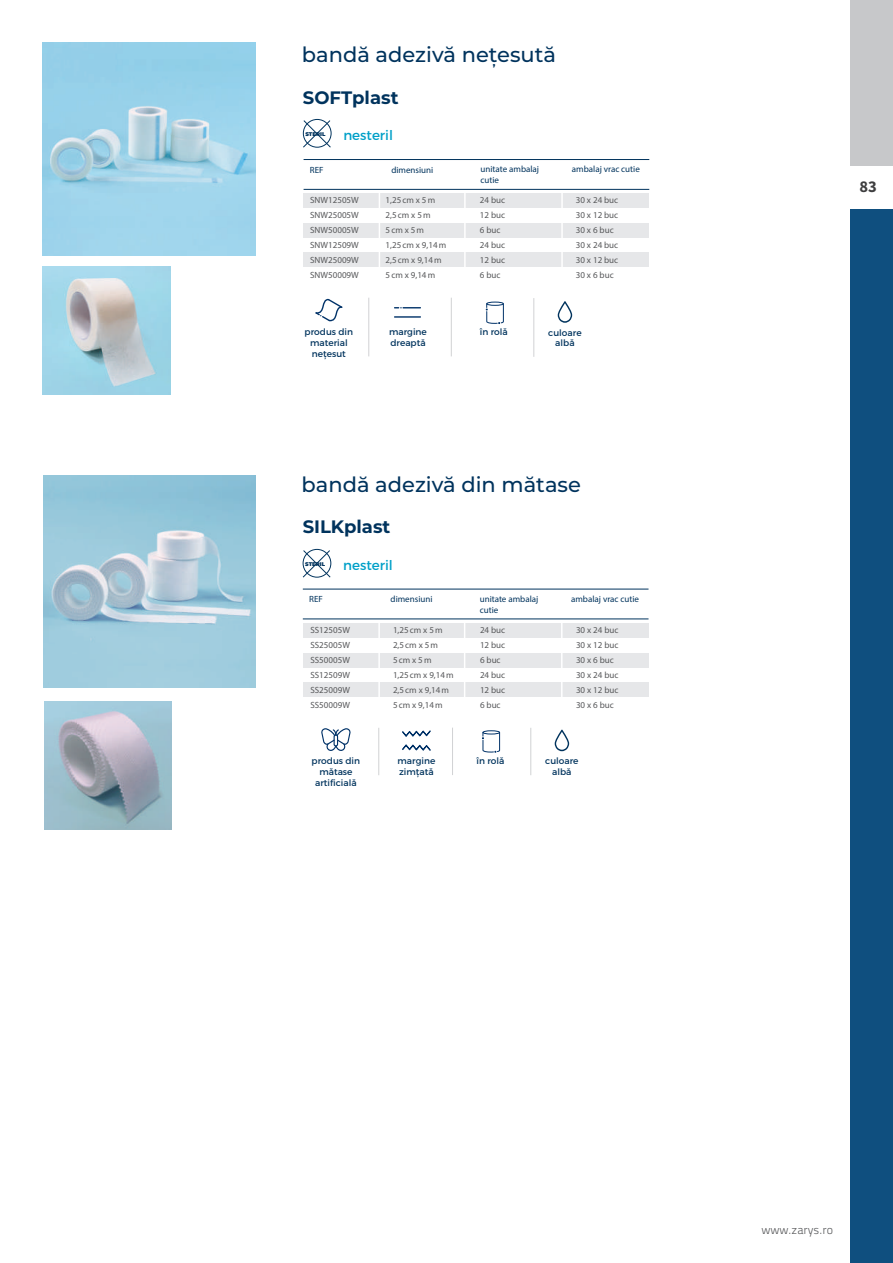
<style>
.page{position:relative;width:893px;height:1263px;background:#fff}
.page>*{position:absolute;margin:0;border:0;box-sizing:border-box;transform-origin:0 0}
.t1{font:500 21px "Montserrat";color:#00335d}
.t2{font:700 18px "Montserrat";color:#00335d}
.t3{font:700 16.5px "Source Sans Pro";color:#3e3e3f}
.t4{font:13.5px "Montserrat";color:#00a0c8}
.t5{font:300 12px "Titillium Text 22 L";color:#57585a}
.t6{font:9px "Myriad Pro";color:#57585a}
.t7{font:9px/10.8px "Montserrat";color:#00335d;text-align:center}
.t8{font:9px/10.8px "Myriad Pro";color:#00335d}
.t9{font:900 5.4px "Montserrat";color:#00335d}
</style>
<div class="page">
<div style="left:850px;top:0;width:43px;height:166px;background:#c7c8ca"></div>
<div style="left:850px;top:209px;width:43px;height:1054px;background:#0f4f7f"></div>
<div style="left:303px;top:253px;width:346px;height:14px;background:#e6e7e9"></div>
<img style="left:43px;top:43px;width:212px;height:212px">
<img style="left:43px;top:267px;width:127px;height:127px">
<div style="left:303px;top:223px;width:346px;height:15px;background:#e6e7e9"></div>
<div style="left:303px;top:193px;width:346px;height:15px;background:#e6e7e9"></div>
<hr style="left:379px;top:188px;width:1px;height:98px;background:#fff">
<hr style="left:464px;top:188px;width:2px;height:96px;background:#fff">
<hr style="left:561px;top:188px;width:2px;height:100px;background:#fff">
<div style="left:303px;top:119px;width:28px;height:29px;border:1px solid #00335d;border-radius:50%"></div>
<svg style="left:302px;top:120px;width:29px;height:28px"></svg>
<svg style="left:315px;top:298px;width:28px;height:24px"></svg>
<hr style="left:395px;top:316px;width:25px;height:2px;background:#003268">
<svg style="left:395px;top:307px;width:25px;height:1px"></svg>
<hr style="left:451px;top:298px;width:1px;height:58px;background:#d1d2d4">
<hr style="left:368px;top:298px;width:1px;height:58px;background:#d1d2d4">
<div style="left:303px;top:683px;width:345px;height:14px;background:#e6e7e9"></div>
<div style="left:303px;top:653px;width:345px;height:15px;background:#e6e7e9"></div>
<div style="left:303px;top:623px;width:345px;height:15px;background:#e6e7e9"></div>
<hr style="left:378px;top:618px;width:2px;height:98px;background:#fff">
<hr style="left:464px;top:618px;width:1px;height:96px;background:#fff">
<hr style="left:561px;top:618px;width:1px;height:100px;background:#fff">
<svg style="left:302px;top:549px;width:29px;height:29px"></svg>
<svg style="left:321px;top:728px;width:29px;height:23px"></svg>
<svg style="left:555px;top:729px;width:14px;height:22px"></svg>
<hr style="left:378px;top:728px;width:1px;height:47px;background:#d1d2d4">
<hr style="left:530px;top:728px;width:1px;height:47px;background:#d1d2d4">
<img style="left:43px;top:476px;width:213px;height:212px">
<img style="left:44px;top:702px;width:128px;height:127px">
<svg style="left:558px;top:301px;width:14px;height:22px"></svg>
<hr style="left:533px;top:298px;width:1px;height:59px;background:#d1d2d4">
<div style="left:486px;top:302px;width:18px;height:4px;border:1px solid #003268;border-radius:50%"></div>
<svg style="left:486px;top:303px;width:18px;height:21px"></svg>
<hr style="left:452px;top:728px;width:1px;height:47px;background:#d1d2d4">
<div style="left:482px;top:730px;width:18px;height:4px;border:1px solid #003268;border-radius:50%"></div>
<svg style="left:482px;top:732px;width:18px;height:21px"></svg>
<svg style="left:402px;top:730px;width:29px;height:21px"></svg>
<hr style="left:304px;top:189px;width:345px;height:1px;background:#00335d">
<hr style="left:304px;top:159px;width:345px;height:1px;background:#00335d">
<hr style="left:303px;top:618px;width:345px;height:1px;background:#00335d">
<hr style="left:303px;top:589px;width:345px;height:1px;background:#00335d">
<h1 class="t1" style="left:302px;top:40px;width:256px">bandă adezivă nețesută</h1>
<h2 class="t2" style="left:303px;top:84px;width:97px">SOFTplast</h2>
<h3 class="t4" style="left:343px;top:127px;width:51px">nesteril</h3>
<p class="t9" style="left:305px;top:130px;width:21px">STERIL</p>
<p class="t8" style="left:310px;top:164px;width:15px">REF</p>
<p class="t8" style="left:391px;top:164px;width:43px">dimensiuni</p>
<p class="t8" style="left:480px;top:164px;width:60px">unitate ambalaj cutie</p>
<p class="t8" style="left:572px;top:164px;width:69px">ambalaj vrac cutie</p>
<p class="t6" style="left:310px;top:194px;width:50px">SNW12505W</p>
<p class="t6" style="left:386px;top:194px;width:51px">1,25cm x 5m</p>
<p class="t6" style="left:480px;top:194px;width:27px">24 buc</p>
<p class="t6" style="left:576px;top:194px;width:44px">30 x 24 buc</p>
<p class="t6" style="left:310px;top:209px;width:50px">SNW25005W</p>
<p class="t6" style="left:386px;top:209px;width:46px">2,5cm x 5m</p>
<p class="t6" style="left:480px;top:209px;width:27px">12 buc</p>
<p class="t6" style="left:576px;top:209px;width:44px">30 x 12 buc</p>
<p class="t6" style="left:310px;top:224px;width:50px">SNW50005W</p>
<p class="t6" style="left:386px;top:224px;width:40px">5cm x 5m</p>
<p class="t6" style="left:480px;top:224px;width:22px">6 buc</p>
<p class="t6" style="left:576px;top:224px;width:39px">30 x 6 buc</p>
<p class="t6" style="left:310px;top:239px;width:50px">SNW12509W</p>
<p class="t6" style="left:386px;top:239px;width:62px">1,25cm x 9,14m</p>
<p class="t6" style="left:480px;top:239px;width:27px">24 buc</p>
<p class="t6" style="left:576px;top:239px;width:44px">30 x 24 buc</p>
<p class="t6" style="left:310px;top:254px;width:50px">SNW25009W</p>
<p class="t6" style="left:386px;top:254px;width:58px">2,5cm x 9,14m</p>
<p class="t6" style="left:480px;top:254px;width:27px">12 buc</p>
<p class="t6" style="left:576px;top:254px;width:44px">30 x 12 buc</p>
<p class="t6" style="left:310px;top:269px;width:50px">SNW50009W</p>
<p class="t6" style="left:386px;top:269px;width:51px">5cm x 9,14m</p>
<p class="t6" style="left:480px;top:269px;width:22px">6 buc</p>
<p class="t6" style="left:576px;top:269px;width:39px">30 x 6 buc</p>
<p class="t7" style="left:305px;top:327px;width:50px">produs din material nețesut</p>
<p class="t7" style="left:389px;top:327px;width:39px;text-align:left">margine dreaptă</p>
<p class="t7" style="left:480px;top:327px;width:29px">în rolă</p>
<p class="t7" style="left:548px;top:327px;width:35px">culoare albă</p>
<h1 class="t1" style="left:302px;top:470px;width:281px">bandă adezivă din mătase</h1>
<h2 class="t2" style="left:303px;top:514px;width:89px">SILKplast</h2>
<h3 class="t4" style="left:343px;top:557px;width:51px">nesteril</h3>
<p class="t9" style="left:305px;top:560px;width:21px">STERIL</p>
<p class="t8" style="left:309px;top:594px;width:15px">REF</p>
<p class="t8" style="left:391px;top:594px;width:43px">dimensiuni</p>
<p class="t8" style="left:480px;top:593px;width:60px">unitate ambalaj cutie</p>
<p class="t8" style="left:571px;top:593px;width:69px">ambalaj vrac cutie</p>
<p class="t6" style="left:310px;top:625px;width:41px">SS12505W</p>
<p class="t6" style="left:393px;top:625px;width:51px">1,25cm x 5m</p>
<p class="t6" style="left:480px;top:625px;width:27px">24 buc</p>
<p class="t6" style="left:576px;top:625px;width:44px">30 x 24 buc</p>
<p class="t6" style="left:310px;top:640px;width:41px">SS25005W</p>
<p class="t6" style="left:393px;top:640px;width:46px">2,5cm x 5m</p>
<p class="t6" style="left:480px;top:640px;width:27px">12 buc</p>
<p class="t6" style="left:576px;top:640px;width:44px">30 x 12 buc</p>
<p class="t6" style="left:310px;top:655px;width:41px">SS50005W</p>
<p class="t6" style="left:393px;top:655px;width:40px">5cm x 5m</p>
<p class="t6" style="left:480px;top:655px;width:22px">6 buc</p>
<p class="t6" style="left:576px;top:655px;width:39px">30 x 6 buc</p>
<p class="t6" style="left:310px;top:670px;width:41px">SS12509W</p>
<p class="t6" style="left:393px;top:670px;width:62px">1,25cm x 9,14m</p>
<p class="t6" style="left:480px;top:670px;width:27px">24 buc</p>
<p class="t6" style="left:576px;top:670px;width:44px">30 x 24 buc</p>
<p class="t6" style="left:310px;top:685px;width:41px">SS25009W</p>
<p class="t6" style="left:393px;top:685px;width:58px">2,5cm x 9,14m</p>
<p class="t6" style="left:480px;top:685px;width:27px">12 buc</p>
<p class="t6" style="left:576px;top:685px;width:44px">30 x 12 buc</p>
<p class="t6" style="left:310px;top:700px;width:41px">SS50009W</p>
<p class="t6" style="left:393px;top:700px;width:51px">5cm x 9,14m</p>
<p class="t6" style="left:480px;top:700px;width:22px">6 buc</p>
<p class="t6" style="left:576px;top:700px;width:39px">30 x 6 buc</p>
<p class="t7" style="left:397px;top:755px;width:39px">margine</p>
<p class="t7" style="left:477px;top:755px;width:29px">în rolă</p>
<p class="t7" style="left:399px;top:766px;width:36px">zimțată</p>
<p class="t7" style="left:312px;top:755px;width:50px">produs din mătase artificială</p>
<p class="t7" style="left:545px;top:755px;width:35px">culoare albă</p>
<h3 class="t3" style="left:859px;top:175px;width:19px">83</h3>
<h3 class="t5" style="left:761px;top:1221px;width:73px">www.zarys.ro</h3>
</div>
